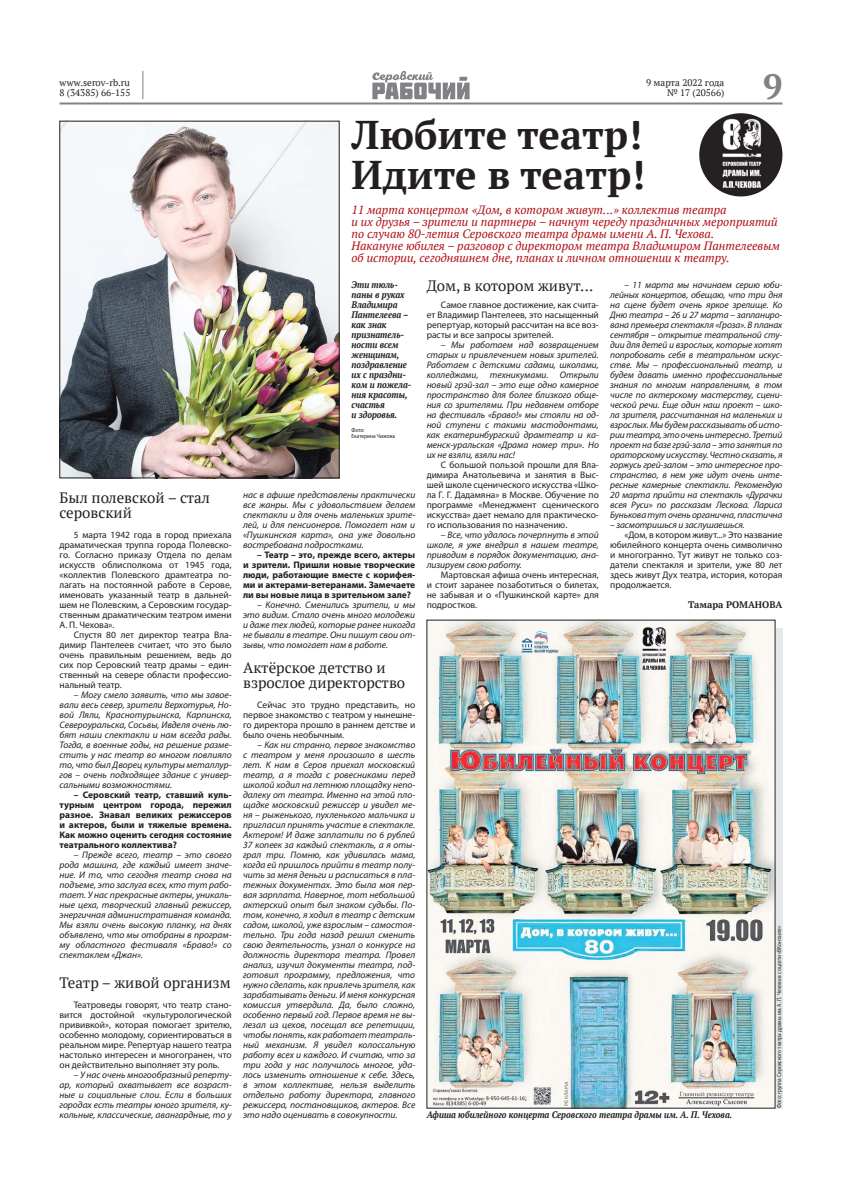
<style>
.page{position:relative;width:842px;height:1191px;background:#fff}
.page>*{position:absolute;margin:0;border:0;box-sizing:border-box;transform-origin:0 0}
.t1{font:700 40px/40px "PT Serif";color:#231f20}
.t2{font:700 35px "PT Serif";color:#808285}
.t3{font:15px/15px "PT Serif";color:#231f20}
.t4{font:italic 12px/12px "PT Serif";color:#b01016}
.t5{font:italic 9.5px/10px "Myriad Pro";color:#231f20;text-align:justify}
.t6{font:9.5px/10px "Myriad Pro";color:#231f20;text-align:justify}
.t7{font:700 9.5px/10px "Myriad Pro";color:#231f20;text-align:justify}
.t8{font:italic 700 9.5px/10px "PT Serif";color:#231f20;scale:.9 1}
.t9{font:9.5px/10px "PT Serif";color:#231f20;text-align:right}
.t10{font:700 9.5px "PT Serif";color:#231f20}
.t11{font:6px/6px "Myriad Pro";color:#231f20;scale:.9 1}
.t12{font:500 5px "Gotham Pro";color:#808285;scale:.9 1}
</style>
<div class="page">
<hr style="left:60px;top:102px;width:722px;height:2px;background:#808285">
<svg style="left:372px;top:71px;width:98px;height:28px"></svg>
<svg style="left:143px;top:71px;width:1px;height:28px"></svg>
<svg style="left:775px;top:628px;width:7px;height:480px;background:#d6d7d7"></svg>
<img style="left:62px;top:123px;width:275px;height:353px">
<div style="left:60px;top:121px;width:279px;height:357px;border:1px solid #231f20"></div>
<img style="left:699px;top:113px;width:83px;height:83px;border-radius:50%">
<img style="left:429px;top:622px;width:344px;height:484px">
<p class="t9" style="left:60px;top:77px;width:72px;text-align:left">www.serov-rb.ru<br>8 (34385) 66-155</p>
<h2 class="t2" style="left:763px;top:63px;width:21px">9</h2>
<p class="t9" style="left:646px;top:77px;width:80px">9 марта 2022 года № 17 (20566)</p>
<h1 class="t1" style="left:351px;top:114px;width:295px">Любите театр!<br>Идите в театр!</h1>
<h3 class="t3" style="left:60px;top:490px;width:152px">Был полевской – стал серовский</h3>
<p class="t6" style="left:60px;top:531px;width:174px;text-indent:14px">5 марта 1942 года в город приехала драматическая труппа города Полевско&shy;го. Согласно приказу Отдела по делам искусств облисполкома от 1945 года, «коллектив Полевского драмтеатра по&shy;лагать на постоянной работе в Серове, именовать указанный театр в дальней&shy;шем не Полевским, а Серовским государ&shy;ственным драматическим театром имени А. П. Чехова».</p>
<p class="t6" style="left:60px;top:631px;width:174px;text-indent:14px">Спустя 80 лет директор театра Вла&shy;димир Пантелеев считает, что это было очень правильным решением, ведь до сих пор Серовский театр драмы – един&shy;ственный на севере области профессио&shy;нальный театр.</p>
<p class="t5" style="left:60px;top:691px;width:174px;text-indent:14px">– Могу смело заявить, что мы завое&shy;вали весь север, зрители Верхотурья, Но&shy;вой Ляли, Краснотурьинска, Карпинска, Североуральска, Сосьвы, Ивделя очень лю&shy;бят наши спектакли и нам всегда рады.<br>Тогда, в военные годы, на решение разме&shy;стить у нас театр во многом повлияло то, что был Дворец культуры металлур&shy;гов – очень подходящее здание с универ&shy;сальными возможностями.</p>
<p class="t7" style="left:60px;top:791px;width:174px;text-indent:14px">– Серовский театр, ставший куль&shy;турным центром города, пережил разное. Знавал великих режиссеров и актеров, были и тяжелые времена.<br>Как можно оценить сегодня состояние театрального коллектива?</p>
<p class="t5" style="left:60px;top:851px;width:174px;text-indent:14px">– Прежде всего, театр – это своего рода машина, где каждый имеет значе&shy;ние. И то, что сегодня театр снова на подъеме, это заслуга всех, кто тут рабо&shy;тает. У нас прекрасные актеры, уникаль&shy;ные цеха, творческий главный режиссер, энергичная административная команда.<br>Мы взяли очень высокую планку, на днях объявлено, что мы отобраны в програм&shy;му областного фестиваля «Браво!» со спектаклем «Джан».</p>
<h3 class="t3" style="left:60px;top:975px;width:173px">Театр – живой организм</h3>
<p class="t6" style="left:60px;top:1001px;width:174px;text-indent:14px">Театроведы говорят, что театр стано&shy;вится достойной «культурологической прививкой», которая помогает зрителю, особенно молодому, сориентироваться в реальном мире. Репертуар нашего театра настолько интересен и многогранен, что он действительно выполняет эту роль.</p>
<p class="t5" style="left:60px;top:1071px;width:174px;text-indent:14px">– У нас очень многообразный реперту&shy;ар, который охватывает все возраст&shy;ные и социальные слои. Если в больших городах есть театры юного зрителя, ку&shy;кольные, классические, авангардные, то у</p>
<p class="t4" style="left:351px;top:204px;width:430px">11 марта концертом «Дом, в котором живут...» коллектив театра<br>и их друзья – зрители и партнеры – начнут череду праздничных мероприятий по случаю 80-летия Серовского театра драмы имени А. П. Чехова.<br>Накануне юбилея – разговор с директором театра Владимиром Пантелеевым об истории, сегодняшнем дне, планах и личном отношении к театру.</p>
<p class="t8" style="left:351px;top:280px;width:68px">Эти тюль&shy;паны в руках<br>Владимира<br>Пантелеева – как знак признатель&shy;ности всем женщинам, поздравление их с праздни&shy;ком и пожела&shy;ния красоты, счастья<br>и здоровья.</p>
<p class="t11" style="left:351px;top:428px;width:50px">Фото:<br>Екатерина Чижова</p>
<p class="t5" style="left:243px;top:491px;width:174px">нас в афише представлены практически все жанры. Мы с удовольствием делаем спектакли и для очень маленьких зрите&shy;лей, и для пенсионеров. Помогает нам и «Пушкинская карта», она уже довольно востребована подростками.</p>
<p class="t7" style="left:243px;top:551px;width:174px;text-indent:14px">– Театр – это, прежде всего, актеры и зрители. Пришли новые творческие люди, работающие вместе с корифея&shy;ми и актерами-ветеранами. Замечаете ли вы новые лица в зрительном зале?</p>
<p class="t5" style="left:243px;top:601px;width:174px;text-indent:14px">– Конечно. Сменились зрители, и мы это видим. Стало очень много молодежи и даже тех людей, которые ранее никогда не бывали в театре. Они пишут свои от&shy;зывы, что помогает нам в работе.</p>
<h3 class="t3" style="left:243px;top:660px;width:164px">Актёрское детство и взрослое директорство</h3>
<p class="t6" style="left:243px;top:701px;width:174px;text-indent:14px">Сейчас это трудно представить, но первое знакомство с театром у нынешне&shy;го директора прошло в раннем детстве и было очень необычным.</p>
<p class="t5" style="left:243px;top:741px;width:174px;text-indent:14px">– Как ни странно, первое знакомство с театром у меня произошло в шесть лет. К нам в Серов приехал московский театр, а я тогда с ровесниками перед школой ходил на летнюю площадку непо&shy;далеку от театра. Именно на этой пло&shy;щадке московский режиссер и увидел ме&shy;ня – рыженького, пухленького мальчика и пригласил принять участие в спектакле.<br>Актером! И даже заплатили по 6 рублей 37 копеек за каждый спектакль, а я оты&shy;грал три. Помню, как удивилась мама, когда ей пришлось прийти в театр полу&shy;чить за меня деньги и расписаться в пла&shy;тежных документах. Это была моя пер&shy;вая зарплата. Наверное, тот небольшой актерский опыт был знаком судьбы. По&shy;том, конечно, я ходил в театр с детским садом, школой, уже взрослым – самостоя&shy;тельно. Три года назад решил сменить свою деятельность, узнал о конкурсе на должность директора театра. Провел анализ, изучил документы театра, под&shy;готовил программу, предложения, что нужно сделать, как привлечь зрителя, как зарабатывать деньги. И меня конкурсная комиссия утвердила. Да, было сложно, особенно первый год. Первое время не вы&shy;лезал из цехов, посещал все репетиции, чтобы понять, как работает театраль&shy;ный механизм. Я увидел колоссальную работу всех и каждого. И считаю, что за три года у нас получилось многое, уда&shy;лось изменить отношение к себе. Здесь, в этом коллективе, нельзя выделить отдельно работу директора, главного режиссера, постановщиков, актеров. Все это надо оценивать в совокупности.</p>
<h3 class="t3" style="left:427px;top:278px;width:168px">Дом, в котором живут...</h3>
<p class="t6" style="left:427px;top:301px;width:174px;text-indent:14px">Самое главное достижение, как счита&shy;ет Владимир Пантелеев, это насыщенный репертуар, который рассчитан на все воз&shy;расты и все запросы зрителей.</p>
<p class="t5" style="left:427px;top:341px;width:174px;text-indent:14px">– Мы работаем над возвращением старых и привлечением новых зрителей.<br>Работаем с детскими садами, школами, колледжами, техникумами. Открыли новый грэй-зал – это еще одно камерное пространство для более близкого обще&shy;ния со зрителями. При недавнем отборе на фестиваль «Браво!» мы стояли на од&shy;ной ступени с такими мастодонтами, как екатеринбургский драмтеатр и ка&shy;менск-уральская «Драма номер три». Но их не взяли, взяли нас!</p>
<p class="t6" style="left:427px;top:461px;width:174px;text-indent:14px">С большой пользой прошли для Вла&shy;димира Анатольевича и занятия в Выс&shy;шей школе сценического искусства «Шко&shy;ла Г. Г. Дадамяна» в Москве. Обучение по программе «Менеджмент сценического искусства» дает немало для практическо&shy;го использования по назначению.</p>
<p class="t5" style="left:427px;top:531px;width:174px;text-indent:14px">– Все, что удалось почерпнуть в этой школе, я уже внедрил в нашем театре, приводим в порядок документацию, ана&shy;лизируем свою работу.</p>
<p class="t6" style="left:427px;top:571px;width:174px;text-indent:14px">Мартовская афиша очень интересная, и стоит заранее позаботиться о билетах, не забывая и о «Пушкинской карте» для подростков.</p>
<p class="t5" style="left:610px;top:281px;width:174px;text-indent:14px">– 11 марта мы начинаем серию юби&shy;лейных концертов, обещаю, что три дня на сцене будет очень яркое зрелище. Ко Дню театра – 26 и 27 марта – запланиро&shy;вана премьера спектакля «Гроза». В планах сентября – открытие театральной сту&shy;дии для детей и взрослых, которые хотят попробовать себя в театральном искус&shy;стве. Мы – профессиональный театр, и будем давать именно профессиональные знания по многим направлениям, в том числе по актерскому мастерству, сцени&shy;ческой речи. Еще один наш проект – шко&shy;ла зрителя, рассчитанная на маленьких и взрослых. Мы будем рассказывать об исто&shy;рии театра, это очень интересно. Третий проект на базе грэй-зала – это занятия по ораторскому искусству. Честно сказать, я горжусь грей-залом – это интересное про&shy;странство, в нем уже идут очень инте&shy;ресные камерные спектакли. Рекомендую 20 марта прийти на спектакль «Дурачки всея Руси» по рассказам Лескова. Лариса Бунькова тут очень органична, пластична</p>
<p class="t5" style="left:610px;top:521px;width:136px">– засмотришься и заслушаешься.</p>
<p class="t6" style="left:610px;top:531px;width:174px;text-indent:14px">«Дом, в котором живут...» Это название юбилейного концерта очень символично и многогранно. Тут живут не только соз&shy;датели спектакля и зрители, уже 80 лет здесь живут Дух театра, история, которая продолжается.</p>
<p class="t10" style="left:688px;top:598px;width:96px">Тамара РОМАНОВА</p>
<p class="t12" style="left:564px;top:1105px;width:28px;rotate:-90deg">РЕКЛАМА</p>
<p class="t11" style="left:777px;top:1108px;width:205px;rotate:-90deg">Фото: группа Серовского театра драмы им. А. П. Чехова в соцсети «ВКонтакте»</p>
<p class="t8" style="left:427px;top:1109px;width:341px">Афиша юбилейного концерта Серовского театра драмы им. А. П. Чехова.</p>
</div>
